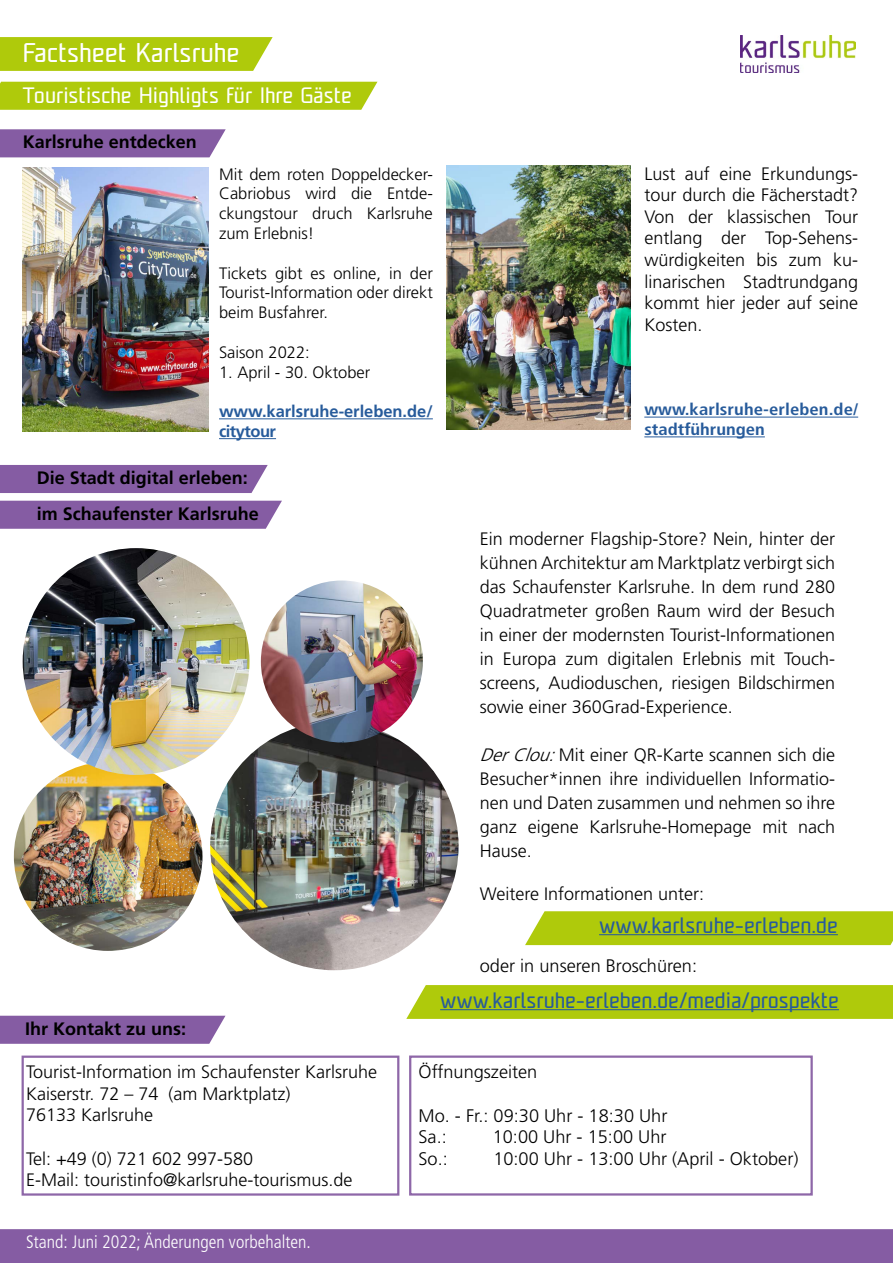
<style>
.page{position:relative;width:893px;height:1263px;background:#fff}
.page>*{position:absolute;margin:0;border:0;box-sizing:border-box;transform-origin:0 0}
.t1{font:25.5px "Unicod Sans";color:#fff}
.t2{font:21px "Unicod Sans";color:#275b9b}
.t3{font:21px "Unicod Sans";color:#fff}
.t4{font:300 18.15px/21.8px "Frutiger LT Pro";color:#000}
.t5{font:300 18px/24px "Frutiger LT Pro";color:#000;text-align:justify}
.t6{font:700 18px/35.7px "Frutiger LT Pro";color:#000}
.t7{font:300 condensed 18px "Frutiger LT Pro";color:#fff}
.t8{font:300 16.5px/19.8px "Frutiger LT Pro";color:#000;text-align:justify}
.t9{font:700 condensed 16.5px/19.8px "Frutiger LT Pro";letter-spacing:.005em;color:#275b9b;scale:1.13 1}
.t10{font:700 16.5px/19.8px "Frutiger LT Pro";color:#275b9b}
.s1{font-style:italic}
</style>
<div class="page">
<svg style="left:0;top:37px;width:273px;height:34px"></svg>
<hr style="left:219px;top:418px;width:214px;height:1px;background:#275b9b">
<hr style="left:219px;top:438px;width:57px;height:1px;background:#275b9b">
<img style="left:741px;top:35px;width:114px;height:37px">
<div style="left:0;top:82px;width:377px;height:28px;background:#afca0b"></div>
<svg style="left:0;top:129px;width:226px;height:28px"></svg>
<div style="left:0;top:1016px;width:225px;height:28px;background:#855ca3"></div>
<div style="left:0;top:1229px;width:893px;height:34px;background:#855ca3"></div>
<div style="left:0;top:465px;width:268px;height:28px;background:#855ca3"></div>
<div style="left:0;top:501px;width:282px;height:28px;background:#855ca3"></div>
<img style="left:210px;top:722px;width:249px;height:248px;border-radius:124px">
<img style="left:14px;top:762px;width:188px;height:189px;border-radius:94px">
<img style="left:23px;top:548px;width:226px;height:227px;border-radius:113px">
<svg style="left:525px;top:911px;width:368px;height:34px"></svg>
<hr style="left:599px;top:934px;width:239px;height:1px;background:#275b9b">
<img style="left:261px;top:580px;width:162px;height:162px;border-radius:81px">
<div style="left:22px;top:1055px;width:377px;height:141px;border:2px solid #8e67a8"></div>
<div style="left:409px;top:1055px;width:404px;height:140px;border:2px solid #8e67a8"></div>
<img style="left:23px;top:167px;width:185px;height:264px">
<hr style="left:644px;top:417px;width:214px;height:1px;background:#275b9b">
<hr style="left:644px;top:436px;width:121px;height:1px;background:#275b9b">
<img style="left:446px;top:165px;width:185px;height:264px">
<svg style="left:406px;top:985px;width:487px;height:34px"></svg>
<hr style="left:440px;top:1009px;width:399px;height:1px;background:#275b9b">
<h1 class="t1" style="left:23px;top:36px;width:218px">Factsheet Karlsruhe</h1>
<p class="t3" style="left:23px;top:81px;width:331px">Touristische Highligts für Ihre Gäste</p>
<p class="t6" style="left:23px;top:124px;width:176px">Karlsruhe entdecken</p>
<p class="t8" style="left:219px;top:164px;width:215px">Mit dem roten Doppeldecker-Cabriobus wird die Entde&shy;ckungstour druch Karlsruhe zum Erlebnis!</p>
<p class="t8" style="left:219px;top:263px;width:215px">Tickets gibt es online, in der Tourist-Information oder direkt beim Busfahrer.</p>
<p class="t8" style="left:219px;top:342px;width:92px">Saison 2022:</p>
<p class="t8" style="left:219px;top:362px;width:153px">1. April - 30. Oktober</p>
<p class="t10" style="left:219px;top:402px;width:215px">www.karlsruhe-erleben.de/ citytour</p>
<p class="t5" style="left:644px;top:163px;width:215px;line-height:21.6px">Lust auf eine Erkundungs&shy;tour durch die Fächerstadt?<br>Von der klassischen Tour entlang der Top-Sehens&shy;würdigkeiten bis zum ku&shy;linarischen Stadtrundgang kommt hier jeder auf seine Kosten.</p>
<p class="t9" style="left:644px;top:400px;width:191px">www.karlsruhe-erleben.de/ stadtführungen</p>
<p class="t6" style="left:37px;top:460px;width:224px">Die Stadt digital erleben: im Schaufenster Karlsruhe</p>
<p class="t5" style="left:480px;top:527px;width:357px">Ein moderner Flagship-Store? Nein, hinter der kühnen Architektur am Marktplatz verbirgt sich das Schaufenster Karlsruhe. In dem rund 280<br>Quadratmeter großen Raum wird der Besuch in einer der modernsten Tourist-Informationen in Europa zum digitalen Erlebnis mit Touch&shy;screens, Audioduschen, riesigen Bildschirmen sowie einer 360Grad-Experience.</p>
<p class="t5" style="left:480px;top:743px;width:357px"><span class="s1">DerClou:</span>Mit einer QR-Karte scannen sich die Besucher*innen ihre individuellen Informatio&shy;nen und Daten zusammen und nehmen so ihre ganz eigene Karlsruhe-Homepage mit nach Hause.</p>
<p class="t5" style="left:480px;top:882px;width:226px">Weitere Informationen unter:</p>
<p class="t2" style="left:599px;top:911px;width:240px">www.karlsruhe-erleben.de</p>
<p class="t4" style="left:480px;top:955px;width:219px">oder in unseren Broschüren:</p>
<p class="t2" style="left:440px;top:986px;width:400px">www.karlsruhe-erleben.de/media/prospekte</p>
<p class="t6" style="left:25px;top:1010px;width:163px">Ihr Kontakt zu uns:</p>
<p class="t5" style="left:26px;top:1061px;width:353px;line-height:21.6px;text-align:left">Tourist-Information im Schaufenster Karlsruhe<br>Kaiserstr. 72 – 74 (am Marktplatz)<br>76133 Karlsruhe</p>
<p class="t5" style="left:26px;top:1147px;width:328px;line-height:21.6px">Tel: +49 (0) 721 602 997-580<br>E-Mail: touristinfo@karlsruhe-tourismus.de</p>
<p class="t7" style="left:26px;top:1232px;width:286px">Stand: Juni 2022; Änderungen vorbehalten.</p>
<p class="t4" style="left:418px;top:1061px;width:120px">Öffnungszeiten</p>
<p class="t4" style="left:418px;top:1104px;width:250px">Mo. - Fr.: 09:30 Uhr - 18:30 Uhr<br>Sa.:</p>
<p class="t4" style="left:493px;top:1126px;width:175px">10:00 Uhr - 15:00 Uhr</p>
<p class="t4" style="left:418px;top:1148px;width:31px">So.:</p>
<p class="t4" style="left:493px;top:1148px;width:307px">10:00 Uhr - 13:00 Uhr (April - Oktober)</p>
</div>
